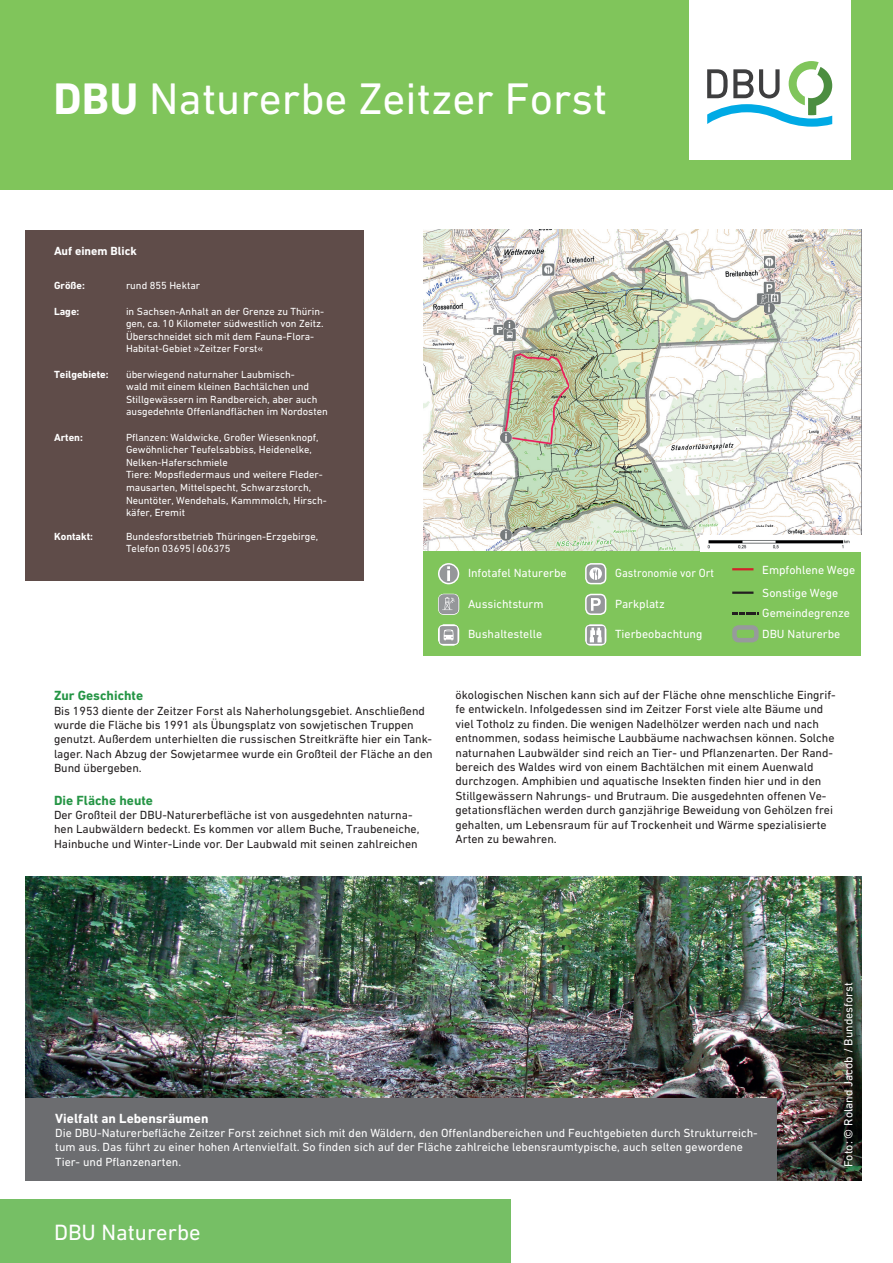
<style>
.page{position:relative;width:893px;height:1263px;background:#fff}
.page>*{position:absolute;margin:0;border:0;box-sizing:border-box;transform-origin:0 0}
.t1{font:45px "DIN Next W1 G";color:#fff}
.t2{font:22.5px "DIN Next W1 G";color:#fff}
.t3{font:700 13.5px "DIN Next W1 G";color:#259545}
.t4{font:700 13.5px "DIN Next W1 G";color:#fff}
.t5{font:12px/14.4px "DIN Next W1 G";color:#231f20}
.t6{font:12px/14.4px "DIN Next W1 G";color:#fff}
.t7{font:12px "DIN Next W1 G";color:#fff;scale:.94 1}
.t8{font:700 12px "DIN Next W1 G";color:#fff}
.t9{font:10.5px/12.6px "DIN Next W1 G";color:#fff}
.t10{font:700 10.5px "DIN Next W1 G";color:#fff}
.s1{font-weight:700}
</style>
<div class="page">
<img style="left:26px;top:876px;width:835px;height:304px">
<div style="left:26px;top:1098px;width:751px;height:82px;background:#6c6d70"></div>
<img style="left:423px;top:230px;width:438px;height:322px">
<div style="left:423px;top:552px;width:438px;height:104px;background:#80c55b"></div>
<img style="left:701px;top:536px;width:160px;height:15px">
<div style="left:438px;top:563px;width:21px;height:21px;background:#f6f8f5;border-radius:50%"></div>
<div style="left:439px;top:564px;width:19px;height:20px;background:#95979a;border-radius:50%"></div>
<div style="left:438px;top:563px;width:21px;height:21px;border:2px solid #fff;border-radius:50%"></div>
<svg style="left:447px;top:566px;width:3px;height:15px"></svg>
<svg style="left:438px;top:594px;width:21px;height:21px"></svg>
<img style="left:439px;top:595px;width:19px;height:18px">
<svg style="left:444px;top:630px;width:9px;height:10px"></svg>
<div style="left:438px;top:624px;width:21px;height:22px;border:2px solid #fff;border-radius:6px"></div>
<div style="left:440px;top:626px;width:17px;height:18px;border:3px solid #95979a"></div>
<div style="left:586px;top:564px;width:20px;height:20px;background:#95979a;border-radius:6px"></div>
<div style="left:585px;top:563px;width:21px;height:21px;border:2px solid #fff;border-radius:6px"></div>
<svg style="left:589px;top:567px;width:13px;height:13px"></svg>
<div style="left:586px;top:594px;width:20px;height:20px;background:#95979a;border-radius:6px"></div>
<div style="left:585px;top:594px;width:21px;height:21px;border:2px solid #fff;border-radius:6px"></div>
<svg style="left:591px;top:598px;width:10px;height:13px"></svg>
<svg style="left:585px;top:624px;width:21px;height:22px"></svg>
<svg style="left:587px;top:626px;width:18px;height:18px"></svg>
<hr style="left:732px;top:568px;width:21px;height:2px;background:#d1232a">
<hr style="left:732px;top:591px;width:21px;height:3px;background:#231f20">
<svg style="left:732px;top:612px;width:27px;height:2px"></svg>
<div style="left:732px;top:625px;width:27px;height:17px;border:4px solid #979a9c;border-radius:4px"></div>
<div style="left:0;top:0;width:893px;height:190px;background:#80c55b"></div>
<div style="left:689px;top:0;width:161px;height:160px;background:#fff"></div>
<svg style="left:707px;top:61px;width:125px;height:66px"></svg>
<div style="left:0;top:1199px;width:510px;height:64px;background:#76bf65"></div>
<div style="left:26px;top:230px;width:338px;height:350px;background:#5f4c49"></div>
<h1 class="t1" style="left:54px;top:72px;width:555px"><span class="s1">DBU</span> Naturerbe Zeitzer Forst</h1>
<p class="t8" style="left:54px;top:244px;width:84px">Auf einem Blick</p>
<p class="t10" style="left:54px;top:280px;width:32px">Größe:</p>
<p class="t9" style="left:126px;top:279px;width:76px">rund 855 Hektar</p>
<p class="t10" style="left:54px;top:305px;width:27px">Lage:</p>
<p class="t9" style="left:126px;top:305px;width:200px">in Sachsen-Anhalt an der Grenze zu Thürin&shy;gen, ca. 10 Kilometer südwestlich von Zeitz.<br>Überschneidet sich mit dem Fauna-Flora-Habitat-Gebiet »Zeitzer Forst«</p>
<p class="t10" style="left:54px;top:368px;width:56px">Teilgebiete:</p>
<p class="t9" style="left:126px;top:368px;width:203px">überwiegend naturnaher Laubmisch-<br>wald mit einem kleinen Bachtälchen und Stillgewässern im Randbereich, aber auch ausgedehnte Offenlandflächen im Nordosten</p>
<p class="t10" style="left:54px;top:431px;width:30px">Arten:</p>
<p class="t9" style="left:126px;top:431px;width:202px">Pflanzen: Waldwicke, Großer Wiesenknopf, Gewöhnlicher Teufelsabbiss, Heidenelke, Nelken-Haferschmiele<br>Tiere: Mopsfledermaus und weitere Fleder&shy;mausarten, Mittelspecht, Schwarzstorch, Neuntöter, Wendehals, Kammmolch, Hirsch&shy;käfer, Eremit</p>
<p class="t10" style="left:54px;top:530px;width:41px">Kontakt:</p>
<p class="t9" style="left:126px;top:530px;width:194px">Bundesforstbetrieb Thüringen-Erzgebirge,<br>Telefon 03695 | 606375</p>
<p class="t3" style="left:54px;top:688px;width:91px">Zur Geschichte</p>
<p class="t5" style="left:54px;top:703px;width:380px">Bis 1953 diente der Zeitzer Forst als Naherholungsgebiet. Anschließend wurde die Fläche bis 1991 als Übungsplatz von sowjetischen Truppen genutzt. Außerdem unterhielten die russischen Streitkräfte hier ein Tank&shy;lager. Nach Abzug der Sowjetarmee wurde ein Großteil der Fläche an den Bund übergeben.</p>
<p class="t3" style="left:54px;top:792px;width:100px">Die Fläche heute</p>
<p class="t5" style="left:54px;top:807px;width:367px">Der Großteil der DBU-Naturerbefläche ist von ausgedehnten naturna&shy;hen Laubwäldern bedeckt. Es kommen vor allem Buche, Traubeneiche,<br>Hainbuche und Winter-Linde vor. Der Laubwald mit seinen zahlreichen</p>
<p class="t6" style="left:468px;top:565px;width:100px">Infotafel Naturerbe</p>
<p class="t6" style="left:468px;top:596px;width:77px">Aussichtsturm</p>
<p class="t6" style="left:468px;top:627px;width:76px">Bushaltestelle</p>
<p class="t7" style="left:615px;top:566px;width:107px">Gastronomie vor Ort</p>
<p class="t6" style="left:615px;top:596px;width:51px">Parkplatz</p>
<p class="t6" style="left:615px;top:627px;width:89px">Tierbeobachtung</p>
<p class="t6" style="left:762px;top:558px;width:95px;line-height:23.4px">Empfohlene Wege<br>Sonstige Wege</p>
<p class="t6" style="left:762px;top:603px;width:89px;line-height:20.7px">Gemeindegrenze<br>DBU Naturerbe</p>
<p class="t5" style="left:455px;top:687px;width:382px">ökologischen Nischen kann sich auf der Fläche ohne menschliche Eingrif&shy;fe entwickeln. Infolgedessen sind im Zeitzer Forst viele alte Bäume und viel Totholz zu finden. Die wenigen Nadelhölzer werden nach und nach entnommen, sodass heimische Laubbäume nachwachsen können. Solche naturnahen Laubwälder sind reich an Tier- und Pflanzenarten. Der Rand&shy;bereich des Waldes wird von einem Bachtälchen mit einem Auenwald durchzogen. Amphibien und aquatische Insekten finden hier und in den Stillgewässern Nahrungs- und Brutraum. Die ausgedehnten offenen Ve&shy;getationsflächen werden durch ganzjährige Beweidung von Gehölzen frei gehalten, um Lebensraum für auf Trockenheit und Wärme spezialisierte Arten zu bewahren.</p>
<p class="t4" style="left:55px;top:1110px;width:155px">Vielfalt an Lebensräumen</p>
<p class="t6" style="left:55px;top:1125px;width:704px">Die DBU-Naturerbefläche Zeitzer Forst zeichnet sich mit den Wäldern, den Offenlandbereichen und Feuchtgebieten durch Strukturreich&shy;tum aus. Das führt zu einer hohen Artenvielfalt. So finden sich auf der Fläche zahlreiche lebensraumtypische, auch selten gewordene<br>Tier- und Pflanzenarten.</p>
<h2 class="t2" style="left:54px;top:1219px;width:148px">DBU Naturerbe</h2>
<p class="t6" style="left:841px;top:1167px;width:186px;rotate:-90deg">Foto: © Roland Jacob / Bundesforst</p>
</div>
